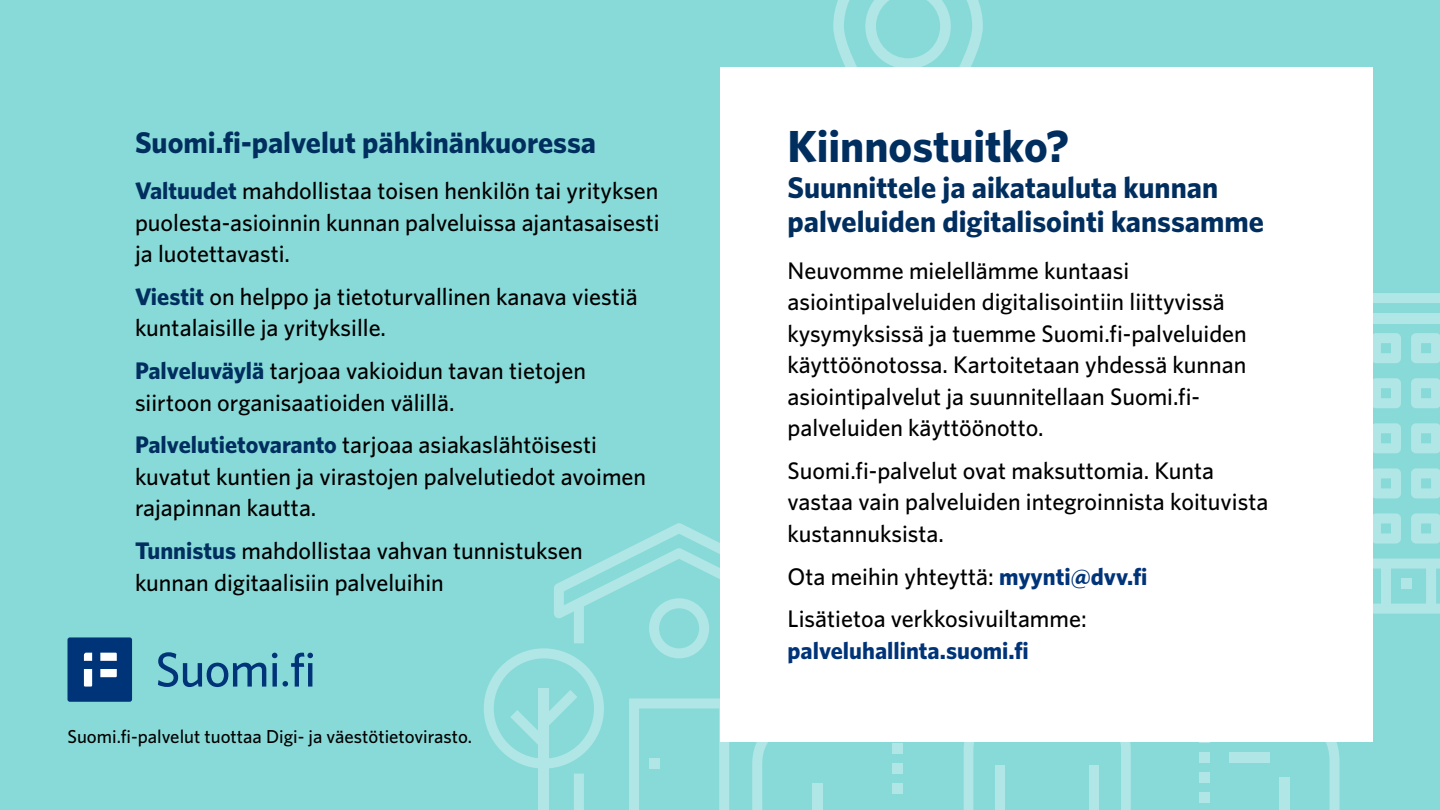
<style>
.page{position:relative;width:1440px;height:810px;background:#88dad8}
.page>*{position:absolute;margin:0;border:0;box-sizing:border-box;transform-origin:0 0}
.Otsikko_H2{font:700 45px "Whitney";color:#002e5f}
.Otsikko_H2-2{font:700 30px/33.8px "Whitney";color:#002e5f}
.leipis_P{font:500 24px/31.5px "Whitney";color:#000}
.leipis_P-2{font:500 18.75px "Whitney";color:#000}
.s1{font-weight:700;color:#002e5f}
.s2{font-weight:700;color:#003479}
</style>
<div class="page">
<div style="left:539px;top:688px;width:10px;height:122px;background:#b0e6e6"></div>
<svg style="left:484px;top:648px;width:70px;height:121px"></svg>
<svg style="left:833px;top:0;width:150px;height:68px"></svg>
<svg style="left:1199px;top:293px;width:241px;height:517px"></svg>
<svg style="left:554px;top:523px;width:410px;height:287px"></svg>
<svg style="left:964px;top:742px;width:167px;height:68px"></svg>
<div style="left:720px;top:68px;width:652px;height:674px;background:#fff"></div>
<div style="left:67px;top:637px;width:65px;height:65px;background:#003479;border-radius:2px"></div>
<svg style="left:84px;top:653px;width:8px;height:8px"></svg>
<svg style="left:84px;top:669px;width:8px;height:18px"></svg>
<svg style="left:100px;top:653px;width:17px;height:8px"></svg>
<svg style="left:100px;top:669px;width:17px;height:8px"></svg>
<svg style="left:158px;top:652px;width:108px;height:35px"></svg>
<svg style="left:272px;top:653px;width:5px;height:34px"></svg>
<svg style="left:283px;top:653px;width:30px;height:34px"></svg>
<h2 class="Otsikko_H2-2" style="left:135px;top:125px;width:463px">Suomi.fi-palvelut pähkinänkuoressa</h2>
<p class="leipis_P" style="left:135px;top:175px;width:526px;text-align:justify"><span class="s1">Valtuudet</span> mahdollistaa toisen henkilön tai yrityksen puolesta-asioinnin kunnan palveluissa ajantasaisesti ja luotettavasti.</p>
<p class="leipis_P" style="left:135px;top:280px;width:504px"><span class="s1">Viestit</span> on helppo ja tietoturvallinen kanava viestiä kuntalaisille ja yrityksille.</p>
<p class="leipis_P" style="left:135px;top:355px;width:453px"><span class="s1">Palveluväylä</span> tarjoaa vakioidun tavan tietojen siirtoon organisaatioiden välillä.</p>
<p class="leipis_P" style="left:135px;top:429px;width:513px"><span class="s1">Palvelutietovaranto</span> tarjoaa asiakaslähtöisesti kuvatut kuntien ja virastojen palvelutiedot avoimen rajapinnan kautta.</p>
<p class="leipis_P" style="left:135px;top:535px;width:449px"><span class="s1">Tunnistus</span> mahdollistaa vahvan tunnistuksen kunnan digitaalisiin palveluihin</p>
<p class="leipis_P-2" style="left:68px;top:724px;width:406px">Suomi.fi-palvelut tuottaa Digi- ja väestötietovirasto.</p>
<h2 class="Otsikko_H2" style="left:788px;top:116px;width:283px">Kiinnostuitko?</h2>
<h2 class="Otsikko_H2-2" style="left:788px;top:170px;width:478px">Suunnittele ja aikatauluta kunnan palveluiden digitalisointi kanssamme</h2>
<p class="leipis_P" style="left:788px;top:254px;width:461px">Neuvomme mielellämme kuntaasi asiointipalveluiden digitalisointiin liittyvissä kysymyksissä ja tuemme Suomi.fi-palveluiden käyttöönotossa. Kartoitetaan yhdessä kunnan asiointipalvelut ja suunnitellaan Suomi.fi&shy;palveluiden käyttöönotto.</p>
<p class="leipis_P" style="left:788px;top:454px;width:482px">Suomi.fi-palvelut ovat maksuttomia. Kunta vastaa vain palveluiden integroinnista koituvista kustannuksista.</p>
<p class="leipis_P" style="left:788px;top:560px;width:362px">Ota meihin yhteyttä: <span class="s2">myynti@dvv.fi</span></p>
<p class="leipis_P" style="left:788px;top:603px;width:301px">Lisätietoa verkkosivuiltamme: <span class="s2">palveluhallinta.suomi.fi</span></p>
</div>
